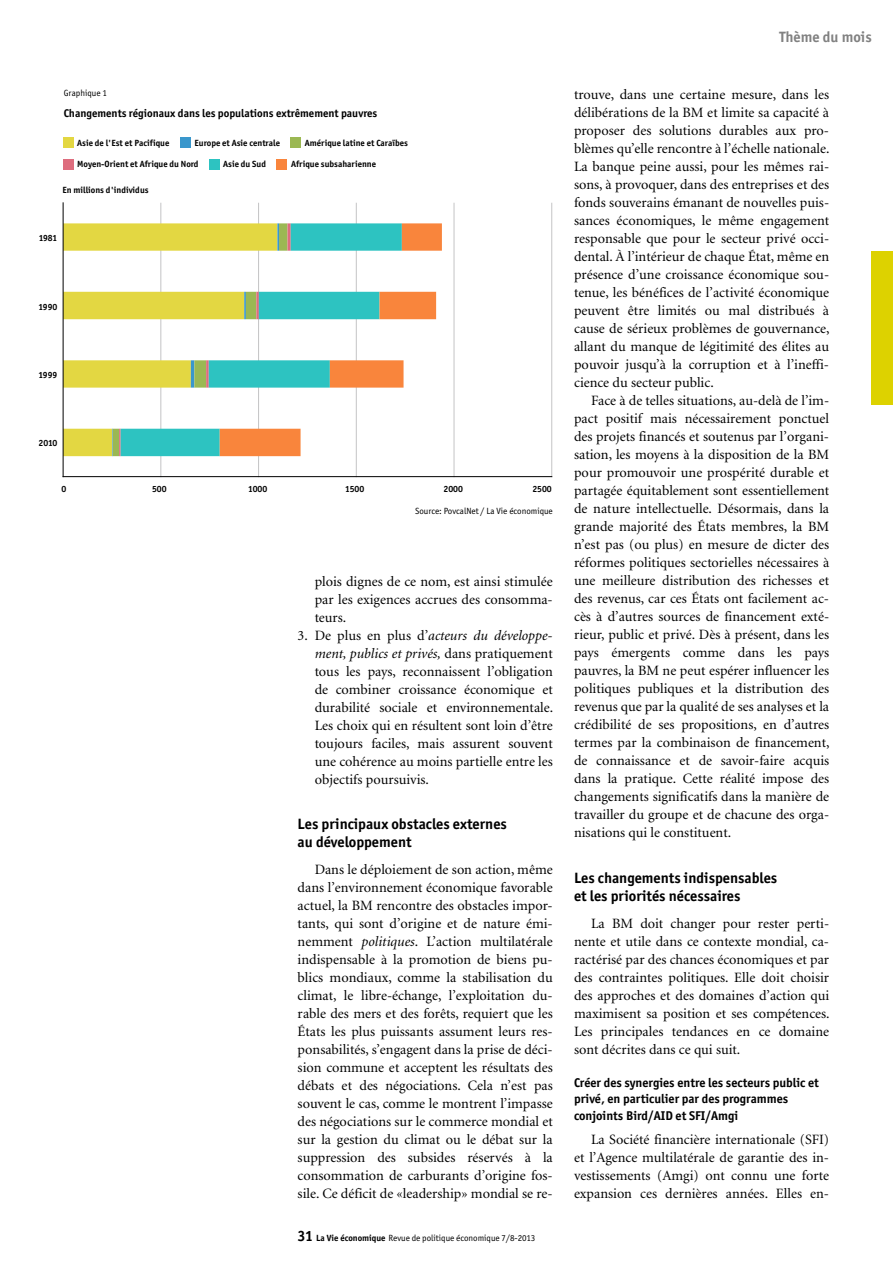
<style>
.page{position:relative;width:893px;height:1263px;background:#fff}
.page>*{position:absolute;margin:0;border:0;box-sizing:border-box;transform-origin:0 0}
.t1{font:700 15px/18px "Officina San ITC";color:#000}
.t2{font:700 15px "Officina San ITC";color:#818181}
.t3{font:14.25px/18px "Minion";color:#000;text-align:justify}
.t4{font:700 12.75px/16.5px "Officina San ITC";color:#000}
.t5{font:700 11.25px "Officina San ITC";color:#000}
.t6{font:700 9px "Officina San ITC";color:#000}
.t7{font:9px "Officina San ITC";color:#000}
.s1{font-style:italic}
.s2{font-weight:700;font-size:15px}
.s3{font-weight:700}
</style>
<div class="page">
<div style="left:872px;top:252px;width:21px;height:153px;background:#ddd200"></div>
<div style="left:63px;top:137px;width:10px;height:11px;background:#e3d742"></div>
<div style="left:180px;top:137px;width:11px;height:11px;background:#3a97cc"></div>
<div style="left:290px;top:137px;width:11px;height:11px;background:#9bb853"></div>
<div style="left:63px;top:159px;width:10px;height:11px;background:#de6d7e"></div>
<div style="left:209px;top:159px;width:10px;height:11px;background:#2dc3c1"></div>
<div style="left:276px;top:159px;width:11px;height:11px;background:#f9853c"></div>
<hr style="left:160px;top:203px;width:1px;height:274px;background:#c4c4c5">
<hr style="left:258px;top:203px;width:1px;height:274px;background:#c4c4c5">
<hr style="left:356px;top:203px;width:1px;height:274px;background:#c4c4c5">
<hr style="left:454px;top:203px;width:1px;height:274px;background:#c4c4c5">
<hr style="left:551px;top:203px;width:1px;height:274px;background:#c4c4c5">
<svg style="left:64px;top:223px;width:48px;height:233px"></svg>
<svg style="left:112px;top:223px;width:9px;height:233px"></svg>
<hr style="left:119px;top:429px;width:2px;height:27px;background:#de6d7e">
<svg style="left:121px;top:223px;width:99px;height:233px"></svg>
<svg style="left:220px;top:223px;width:222px;height:233px"></svg>
<hr style="left:63px;top:476px;width:489px;height:1px;background:#000">
<hr style="left:63px;top:203px;width:1px;height:274px;background:#000">
<p class="t7" style="left:64px;top:87px;width:45px">Graphique 1</p>
<p class="t5" style="left:64px;top:106px;width:315px">Changements régionaux dans les populations extrêmement pauvres</p>
<p class="t6" style="left:77px;top:137px;width:94px">Asie de l'Est et Pacifique</p>
<p class="t6" style="left:195px;top:137px;width:87px">Europe et Asie centrale</p>
<p class="t6" style="left:305px;top:137px;width:104px">Amérique latine et Caraïbes</p>
<p class="t6" style="left:77px;top:159px;width:123px">Moyen-Orient et Afrique du Nord</p>
<p class="t6" style="left:223px;top:159px;width:44px">Asie du Sud</p>
<p class="t6" style="left:291px;top:159px;width:86px">Afrique subsaharienne</p>
<p class="t6" style="left:63px;top:184px;width:88px">En millions d'individus</p>
<p class="t6" style="left:39px;top:232px;width:20px">1981</p>
<p class="t6" style="left:38px;top:301px;width:20px">1990</p>
<p class="t6" style="left:38px;top:369px;width:20px">1999</p>
<p class="t6" style="left:39px;top:438px;width:20px">2010</p>
<p class="t6" style="left:62px;top:483px;width:6px">0</p>
<p class="t6" style="left:152px;top:483px;width:16px">500</p>
<p class="t6" style="left:248px;top:483px;width:20px">1000</p>
<p class="t6" style="left:345px;top:483px;width:21px">1500</p>
<p class="t6" style="left:444px;top:483px;width:21px">2000</p>
<p class="t6" style="left:532px;top:483px;width:21px">2500</p>
<p class="t7" style="left:415px;top:505px;width:139px">Source: PovcalNet / La Vie économique</p>
<p class="t3" style="left:315px;top:572px;width:240px">plois dignes de ce nom, est ainsi stimulée par les exigences accrues des consomma&shy;teurs.</p>
<p class="t3" style="left:315px;top:626px;width:240px;text-indent:-17px">3. De plus en plus d’<span class="s1">acteurs du développe&shy;ment, publics et privés,</span> dans pratiquement tous les pays, reconnaissent l’obligation de combiner croissance économique et durabilité sociale et environnementale.<br>Les choix qui en résultent sont loin d’être toujours faciles, mais assurent souvent une cohérence au moins partielle entre les objectifs poursuivis.</p>
<p class="t1" style="left:298px;top:814px;width:211px">Les principaux obstacles externes au -développement</p>
<p class="t3" style="left:298px;top:860px;width:257px;text-indent:17px">Dans le déploiement de son action, même dans l’environnement économique favorable actuel, la BM rencontre des obstacles impor&shy;tants, qui sont d’origine et de nature émi&shy;nemment <span class="s1">politiques</span>. L’action multilatérale indispensable à la promotion de biens pu&shy;blics mondiaux, comme la stabilisation du climat, le libre-échange, l’exploitation du&shy;rable des mers et des forêts, requiert que les États les plus puissants assument leurs res&shy;ponsabilités, s’engagent dans la prise de déci&shy;sion commune et acceptent les résultats des débats et des négociations. Cela n’est pas souvent le cas, comme le montrent l’impasse des négociations sur le commerce mondial et sur la gestion du climat ou le débat sur la suppression des subsides réservés à la consommation de carburants d’origine fos&shy;sile. Ce déficit de «leadership» mondial se re-</p>
<p class="t7" style="left:298px;top:1232px;width:239px"><span class="s2">31</span> <span class="s3">La Vie économique</span> Revue de politique économique 7/8-2013</p>
<p class="t2" style="left:779px;top:27px;width:94px">Thème du mois</p>
<p class="t3" style="left:574px;top:86px;width:257px">trouve, dans une certaine mesure, dans les délibérations de la BM et limite sa capacité à proposer des solutions durables aux pro&shy;blèmes qu’elle rencontre à l’échelle nationale.<br>La banque peine aussi, pour les mêmes rai&shy;sons, à provoquer, dans des entreprises et des fonds souverains émanant de nouvelles puis&shy;sances économiques, le même engagement responsable que pour le secteur privé occi&shy;dental. À l’intérieur de chaque État, même en présence d’une croissance économique sou&shy;tenue, les bénéfices de l’activité économique peuvent être limités ou mal distribués à cause de sérieux problèmes de gouvernance, allant du manque de légitimité des élites au pouvoir jusqu’à la corruption et à l’ineffi&shy;cience du secteur public.</p>
<p class="t3" style="left:574px;top:392px;width:257px;text-indent:17px">Face à de telles situations, au-delà de l’im&shy;pact positif mais nécessairement ponctuel des projets financés et soutenus par l’organi&shy;sation, les moyens à la disposition de la BM pour promouvoir une prospérité durable et partagée équitablement sont essentiellement de nature intellectuelle. Désormais, dans la grande majorité des États membres, la BM n’est pas (ou plus) en mesure de dicter des réformes politiques sectorielles nécessaires à une meilleure distribution des richesses et des revenus, car ces États ont facilement ac&shy;cès à d’autres sources de financement exté&shy;rieur, public et privé. Dès à présent, dans les pays émergents comme dans les pays pauvres, la BM ne peut espérer influencer les politiques publiques et la distribution des revenus que par la qualité de ses analyses et la crédibilité de ses propositions, en d’autres termes par la combinaison de financement, de connaissance et de savoir-faire acquis dans la pratique. Cette réalité impose des changements significatifs dans la manière de travailler du groupe et de chacune des orga&shy;nisations qui le constituent.</p>
<p class="t1" style="left:574px;top:868px;width:205px">Les changements indispensables et les priorités nécessaires</p>
<p class="t3" style="left:574px;top:914px;width:257px;text-indent:17px">La BM doit changer pour rester perti&shy;nente et utile dans ce contexte mondial, ca&shy;ractérisé par des chances économiques et par des contraintes politiques. Elle doit choisir des approches et des domaines d’action qui maximisent sa position et ses compétences.<br>Les principales tendances en ce domaine sont décrites dans ce qui suit.</p>
<p class="t4" style="left:574px;top:1074px;width:246px">Créer des synergies entre les secteurs public et privé, en particulier par des programmes conjoints Bird/AID et SFI/Amgi</p>
<p class="t3" style="left:574px;top:1130px;width:257px;text-indent:17px">La Société financière internationale (SFI) et l’Agence multilatérale de garantie des in&shy;vestissements (Amgi) ont connu une forte expansion ces dernières années. Elles en-</p>
</div>
